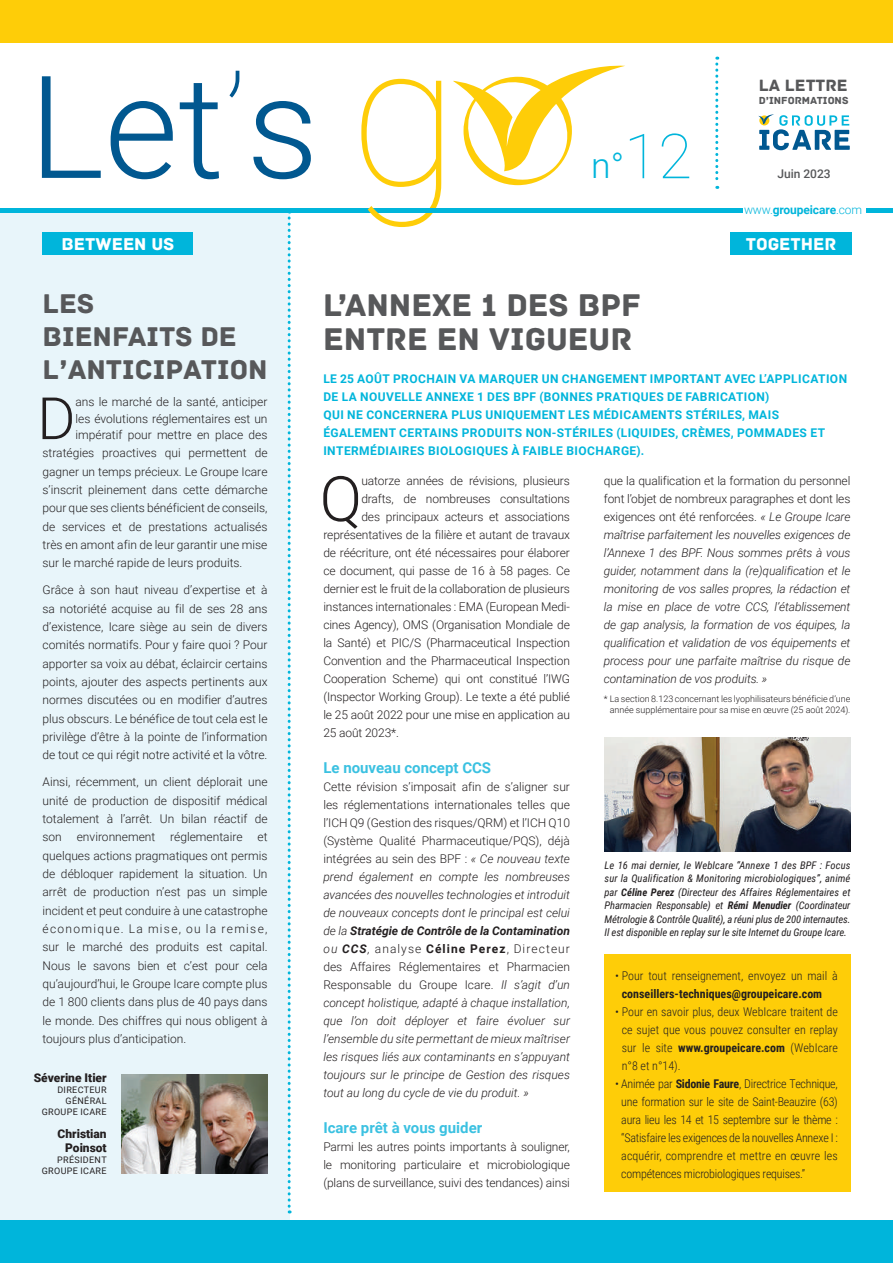
<style>
.page{position:relative;width:893px;height:1263px;background:#fff}
.page>*{position:absolute;margin:0;border:0;box-sizing:border-box;transform-origin:0 0}
.t1{font:300 62.7px "Roboto";color:#231f20}
.t2{font:300 58.35px "Roboto";color:#231f20}
.t3{font:300 35.4px "Roboto";color:#00b5db}
.t4{font:33px/34.5px "Archive";color:#57585a}
.t5{font:28.5px/33.3px "Archive";color:#57585a}
.t6{font:18px "Archive";color:#fff}
.t7{font:17.25px "Archive";color:#57585a}
.t8{font:700 15px "Roboto";color:#3bc1e1}
.t9{font:300 12px/18.3px "Roboto";letter-spacing:-.01em;color:#231f20;text-align:justify}
.t10{font:italic 300 12px/18px "Roboto";letter-spacing:-.01em;color:#231f20;text-align:justify}
.t11{font:300 12px/18px "Roboto Condensed";color:#231f20;text-align:justify}
.t12{font:700 12px/18px "Roboto";letter-spacing:.035em;color:#00b5db}
.t13{font:700 12px "Roboto Condensed";color:#231f20}
.t14{font:900 12px/14.4px "Roboto";color:#231f20;text-align:right}
.t15{font:700 12px "Roboto";letter-spacing:-.01em;color:#00b5db}
.t16{font:500 12px "Roboto";color:#57585a}
.t17{font:10.8px "Archive";color:#57585a}
.t18{font:italic 10.5px/13.5px "Roboto Condensed";letter-spacing:-.01em;color:#231f20;text-align:justify}
.t19{font:300 9px/10.8px "Roboto";color:#231f20;text-align:right}
.t20{font:9px/10.8px "Roboto";letter-spacing:.035em;color:#231f20;text-align:right}
.s1{font-weight:100;font-size:62.1px}
.s2{font-weight:300}
.s3{font-style:normal}
.s4{font-weight:700}
.s5{font-weight:700;font-style:normal}
</style>
<div class="page">
<div style="left:0;top:210px;width:289px;height:1017px;background:#e8f5fa"></div>
<div style="left:0;top:1220px;width:893px;height:43px;background:#00b5db"></div>
<div style="left:0;top:0;width:893px;height:43px;background:#fecd08"></div>
<div style="left:42px;top:232px;width:151px;height:22px;background:#00b5db"></div>
<div style="left:730px;top:232px;width:122px;height:22px;background:#00b5db"></div>
<svg style="left:288px;top:213px;width:3px;height:1000px"></svg>
<svg style="left:715px;top:57px;width:3px;height:132px"></svg>
<div style="left:0;top:208px;width:742px;height:5px;background:#00b5db"></div>
<div style="left:866px;top:208px;width:27px;height:5px;background:#00b5db"></div>
<svg style="left:42px;top:76px;width:59px;height:102px"></svg>
<svg style="left:111px;top:101px;width:62px;height:78px"></svg>
<svg style="left:180px;top:83px;width:39px;height:96px"></svg>
<svg style="left:229px;top:71px;width:10px;height:27px"></svg>
<svg style="left:253px;top:101px;width:58px;height:78px"></svg>
<svg style="left:453px;top:65px;width:172px;height:120px"></svg>
<svg style="left:758px;top:114px;width:92px;height:36px"></svg>
<svg style="left:361px;top:79px;width:80px;height:148px"></svg>
<img style="left:122px;top:1074px;width:146px;height:99px">
<div style="left:605px;top:954px;width:246px;height:237px;background:#fecd08"></div>
<img style="left:605px;top:737px;width:245px;height:114px">
<h3 class="t3" style="left:591px;top:141px;width:102px">n°<span class="s1">12</span></h3>
<h3 class="t7" style="left:759px;top:75px;width:90px">LA LETTRE</h3>
<p class="t17" style="left:759px;top:94px;width:91px">D’INFORMATIONS</p>
<p class="t16" style="left:777px;top:166px;width:55px">Juin 2023</p>
<p class="t15" style="left:744px;top:202px;width:120px"><span class="s2">www.</span>groupeicare<span class="s2">.com</span></p>
<h3 class="t6" style="left:62px;top:233px;width:114px">BETWEEN US</h3>
<h3 class="t6" style="left:746px;top:233px;width:92px">TOGETHER</h3>
<h3 class="t5" style="left:43px;top:287px;width:226px">LES<br>BIENFAITS DE<br>L’ANTICIPATION</h3>
<h2 class="t2" style="left:37px;top:377px;width:40px">D</h2>
<p class="t9" style="left:76px;top:393px;width:194px;line-height:16.5px">ans le marché de la santé, anticiper les évolutions réglementaires est un impératif pour mettre en place des</p>
<p class="t9" style="left:43px;top:444px;width:227px">stratégies proactives qui permettent de gagner un temps précieux. Le Groupe Icare s’inscrit pleinement dans cette démarche pour que ses clients bénéficient de conseils, de services et de prestations actualisés très en amont afin de leur garantir une mise sur le marché rapide de leurs produits.</p>
<p class="t9" style="left:43px;top:580px;width:227px">Grâce à son haut niveau d’expertise et à sa notoriété acquise au fil de ses 28 ans d’existence, Icare siège au sein de divers comités normatifs. Pour y faire quoi ? Pour apporter sa voix au débat, éclaircir certains points, ajouter des aspects pertinents aux normes discutées ou en modifier d’autres plus obscurs. Le bénéfice de tout cela est le privilège d’être à la pointe de l’information de tout ce qui régit notre activité et la vôtre.</p>
<p class="t9" style="left:43px;top:772px;width:227px">Ainsi, récemment, un client déplorait une unité de production de dispositif médical totalement à l’arrêt. Un bilan réactif de son environnement réglementaire et quelques actions pragmatiques ont permis de débloquer rapidement la situation. Un arrêt de production n’est pas un simple incident et peut conduire à une catastrophe économique. La mise, ou la remise, sur le marché des produits est capital.<br>Nous le savons bien et c’est pour cela qu’aujourd’hui, le Groupe Icare compte plus de 1 800 clients dans plus de 40 pays dans le monde. Des chiffres qui nous obligent à toujours plus d’anticipation.</p>
<p class="t14" style="left:34px;top:1070px;width:75px">Séverine Itier</p>
<p class="t20" style="left:42px;top:1084px;width:66px">DIRECTEUR<br>GÉNÉRAL<br>GROUPE ICARE</p>
<p class="t14" style="left:58px;top:1125px;width:51px">Christian<br>Poinsot</p>
<p class="t20" style="left:42px;top:1154px;width:66px">PRÉSIDENT<br>GROUPE ICARE</p>
<h3 class="t4" style="left:323px;top:288px;width:319px">L’ANNEXE 1 DES BPF<br>ENTRE EN VIGUEUR</h3>
<p class="t12" style="left:323px;top:370px;width:525px">LE 25 AOÛT PROCHAIN VA MARQUER UN CHANGEMENT IMPORTANT AVEC L’APPLICATION DE LA NOUVELLE ANNEXE 1 DES BPF (BONNES PRATIQUES DE FABRICATION)<br>QUI NE CONCERNERA PLUS UNIQUEMENT LES MÉDICAMENTS STÉRILES, MAIS ÉGALEMENT CERTAINS PRODUITS NON-STÉRILES (LIQUIDES, CRÈMES, POMMADES ET INTERMÉDIAIRES BIOLOGIQUES À FAIBLE BIOCHARGE).</p>
<h1 class="t1" style="left:320px;top:455px;width:44px">Q</h1>
<p class="t9" style="left:361px;top:471px;width:210px">uatorze années de révisions, plusieurs</p>
<p class="t9" style="left:361px;top:489px;width:210px">drafts, de nombreuses consultations</p>
<p class="t9" style="left:361px;top:507px;width:210px">des principaux acteurs et associations</p>
<p class="t9" style="left:323px;top:525px;width:248px">représentatives de la filière et autant de travaux</p>
<p class="t9" style="left:323px;top:543px;width:248px">de réécriture, ont été nécessaires pour élaborer</p>
<p class="t9" style="left:323px;top:561px;width:248px">ce document, qui passe de 16 à 58 pages. Ce</p>
<p class="t9" style="left:323px;top:579px;width:248px">dernier est le fruit de la collaboration de plusieurs</p>
<p class="t9" style="left:323px;top:597px;width:248px">instances internationales : EMA (European Medi-</p>
<p class="t9" style="left:323px;top:615px;width:248px">cines Agency), OMS (Organisation Mondiale de</p>
<p class="t9" style="left:323px;top:633px;width:248px">la Santé) et PIC/S (Pharmaceutical Inspection</p>
<p class="t9" style="left:323px;top:651px;width:248px">Convention and the Pharmaceutical Inspection</p>
<p class="t9" style="left:323px;top:669px;width:248px">Cooperation Scheme) qui ont constitué l’IWG</p>
<p class="t9" style="left:323px;top:687px;width:248px">(Inspector Working Group). Le texte a été publié</p>
<p class="t9" style="left:323px;top:705px;width:248px">le 25 août 2022 pour une mise en application au</p>
<p class="t9" style="left:323px;top:723px;width:77px">25 août 2023*.</p>
<p class="t8" style="left:323px;top:757px;width:169px">Le nouveau concept CCS</p>
<p class="t10" style="left:323px;top:777px;width:248px"><span class="s3">Cette révision s’imposait afin de s’aligner sur les réglementations internationales telles que l’ICH Q9 (Gestion des risques/QRM) et l’ICH Q10 (Système Qualité Pharmaceutique/PQS), déjà intégrées au sein des BPF :</span> « Ce nouveau texte prend également en compte les nombreuses avancées des nouvelles technologies et introduit de nouveaux concepts dont le principal est celui de la <span class="s4">Stratégie de Contrôle de la Contamination </span>ou <span class="s4">CCS</span>, <span class="s3">analyse</span> <span class="s5">Céline Perez</span><span class="s3">, Directeur des Affaires Réglementaires et Pharmacien Responsable du Groupe Icare.</span> Il s’agit d’un concept holistique, adapté à chaque installation, que l’on doit déployer et faire évoluer sur l’ensemble du site permettant de mieux maîtriser les risques liés aux contaminants en s’appuyant toujours sur le principe de Gestion des risques tout au long du cycle de vie du produit. »</p>
<p class="t8" style="left:323px;top:1117px;width:160px">Icare prêt à vous guider</p>
<p class="t9" style="left:323px;top:1137px;width:248px">Parmi les autres points importants à souligner, le monitoring particulaire et microbiologique (plans de surveillance, suivi des tendances) ainsi</p>
<p class="t10" style="left:604px;top:471px;width:248px"><span class="s3">que la qualification et la formation du personnel font l’objet de nombreux paragraphes et dont les exigences ont été renforcées.</span> « Le Groupe Icare maîtrise parfaitement les nouvelles exigences de l’Annexe 1 des BPF. Nous sommes prêts à vous guider, notamment dans la (re)qualification et le monitoring de vos salles propres, la rédaction et la mise en place de votre CCS, l’établissement de gap analysis, la formation de vos équipes, la qualification et validation de vos équipements et process pour une parfaite maîtrise du risque de contamination de vos produits. »</p>
<p class="t19" style="left:604px;top:693px;width:248px">* La section 8.123 concernant les lyophilisateurs bénéficie d’une année supplémentaire pour sa mise en œuvre (25 août 2024).</p>
<p class="t18" style="left:605px;top:858px;width:247px">Le 16 mai dernier, le WebIcare “Annexe 1 des BPF : Focus sur la Qualification &amp; Monitoring microbiologiques”, animé par <span class="s4">Céline Perez</span> (Directeur des Affaires Réglementaires et Pharmacien Responsable) et <span class="s4">Rémi Menudier</span> (Coordinateur Métrologie &amp; Contrôle Qualité), a réuni plus de 200 internautes.<br>Il est disponible en replay sur le site Internet du Groupe Icare.</p>
<p class="t11" style="left:615px;top:966px;width:224px">• Pour tout renseignement, envoyez un mail à</p>
<p class="t13" style="left:622px;top:985px;width:202px">conseillers-techniques@groupeicare.com</p>
<p class="t11" style="left:622px;top:1002px;width:218px;text-indent:-7px">• Pour en savoir plus, deux WebIcare traitent de ce sujet que vous pouvez consulter en replay sur le site <span class="s4">www.groupeicare.com</span> (WebIcare n°8 et n°14).</p>
<p class="t11" style="left:621px;top:1074px;width:218px;text-indent:-6px">• Animée par <span class="s4">Sidonie Faure</span>, Directrice Technique, une formation sur le site de Saint-Beauzire (63) aura lieu les 14 et 15 septembre sur le thème : “Satisfaire les exigences de la nouvelles Annexe I : acquérir, comprendre et mettre en œuvre les compétences microbiologiques requises.”</p>
</div>
